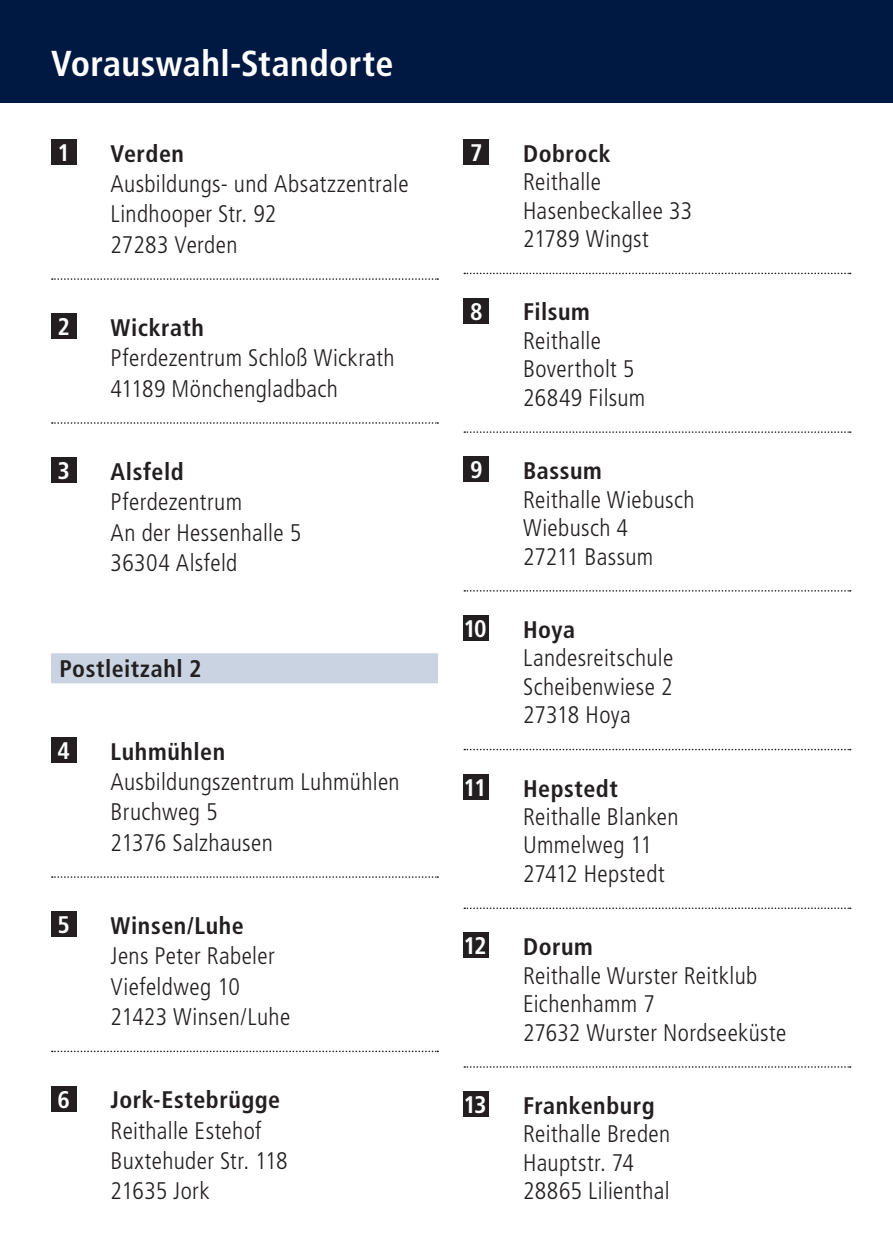
<style>
.page{position:relative;width:893px;height:1259px;background:#fff}
.page>*{position:absolute;margin:0;border:0;box-sizing:border-box;transform-origin:0 0}
.t1{font:700 condensed 36px "Frutiger LT Pro";letter-spacing:.01em;color:#fff}
.t2{font:300 condensed 24px/28.5px "Frutiger LT Pro";letter-spacing:.015em;color:#231f20}
.t3{font:700 condensed 24px "Frutiger LT Pro";letter-spacing:.025em;color:#231f20}
.t4{font:700 condensed 24px "Frutiger LT Pro";letter-spacing:-.08em;color:#fff}
</style>
<div class="page">
<div style="left:0;top:0;width:893px;height:102px;background:#001942"></div>
<svg style="left:52px;top:278px;width:386px;height:2px"></svg>
<svg style="left:52px;top:422px;width:386px;height:2px"></svg>
<div style="left:51px;top:653px;width:387px;height:30px;background:#c9d3e1"></div>
<svg style="left:52px;top:876px;width:386px;height:2px"></svg>
<svg style="left:52px;top:1050px;width:386px;height:2px"></svg>
<div style="left:51px;top:139px;width:26px;height:26px;background:#231f20"></div>
<div style="left:51px;top:313px;width:26px;height:26px;background:#231f20"></div>
<div style="left:51px;top:457px;width:26px;height:26px;background:#231f20"></div>
<div style="left:51px;top:737px;width:26px;height:25px;background:#231f20"></div>
<div style="left:51px;top:911px;width:26px;height:26px;background:#231f20"></div>
<div style="left:51px;top:1085px;width:26px;height:26px;background:#231f20"></div>
<svg style="left:464px;top:273px;width:387px;height:1px"></svg>
<svg style="left:464px;top:431px;width:387px;height:2px"></svg>
<svg style="left:464px;top:590px;width:387px;height:1px"></svg>
<svg style="left:464px;top:749px;width:387px;height:1px"></svg>
<svg style="left:464px;top:907px;width:387px;height:2px"></svg>
<svg style="left:464px;top:1066px;width:387px;height:1px"></svg>
<div style="left:463px;top:139px;width:26px;height:26px;background:#231f20"></div>
<div style="left:463px;top:298px;width:26px;height:25px;background:#231f20"></div>
<div style="left:463px;top:456px;width:26px;height:26px;background:#231f20"></div>
<div style="left:463px;top:615px;width:26px;height:26px;background:#231f20"></div>
<div style="left:463px;top:774px;width:26px;height:25px;background:#231f20"></div>
<div style="left:463px;top:932px;width:26px;height:26px;background:#231f20"></div>
<div style="left:463px;top:1091px;width:26px;height:26px;background:#231f20"></div>
<h1 class="t1" style="left:51px;top:42px;width:344px">Vorauswahl-Standorte</h1>
<p class="t4" style="left:58px;top:138px;width:14px">1</p>
<p class="t3" style="left:111px;top:139px;width:75px">Verden</p>
<p class="t2" style="left:111px;top:169px;width:300px;line-height:30.3px">Ausbildungs- und Absatzzentrale<br>Lindhooper Str. 92<br>27283 Verden</p>
<p class="t4" style="left:58px;top:313px;width:14px">2</p>
<p class="t3" style="left:111px;top:313px;width:95px">Wickrath</p>
<p class="t2" style="left:111px;top:343px;width:286px;line-height:30.3px">Pferdezentrum Schloß Wickrath<br>41189 Mönchengladbach</p>
<p class="t4" style="left:58px;top:456px;width:14px">3</p>
<p class="t3" style="left:111px;top:457px;width:75px">Alsfeld</p>
<p class="t2" style="left:111px;top:487px;width:192px;line-height:30.3px">Pferdezentrum<br>An der Hessenhalle 5<br>36304 Alsfeld</p>
<p class="t3" style="left:60px;top:654px;width:144px">Postleitzahl 2</p>
<p class="t4" style="left:58px;top:736px;width:14px">4</p>
<p class="t3" style="left:111px;top:737px;width:116px">Luhmühlen</p>
<p class="t2" style="left:111px;top:767px;width:291px;line-height:30.3px">Ausbildungszentrum Luhmühlen<br>Bruchweg 5<br>21376 Salzhausen</p>
<p class="t4" style="left:58px;top:910px;width:14px">5</p>
<p class="t3" style="left:111px;top:911px;width:135px">Winsen/Luhe</p>
<p class="t2" style="left:111px;top:941px;width:181px;line-height:30.3px">Jens Peter Rabeler<br>Viefeldweg 10<br>21423 Winsen/Luhe</p>
<p class="t4" style="left:58px;top:1085px;width:14px">6</p>
<p class="t3" style="left:111px;top:1085px;width:171px">Jork-Estebrügge</p>
<p class="t2" style="left:111px;top:1115px;width:179px;line-height:30.3px">Reithalle Estehof<br>Buxtehuder Str. 118<br>21635 Jork</p>
<p class="t4" style="left:470px;top:138px;width:14px">7</p>
<p class="t3" style="left:523px;top:139px;width:89px">Dobrock</p>
<p class="t2" style="left:523px;top:168px;width:171px">Reithalle<br>Hasenbeckallee 33<br>21789 Wingst</p>
<p class="t4" style="left:470px;top:297px;width:14px">8</p>
<p class="t3" style="left:523px;top:298px;width:68px">Filsum</p>
<p class="t2" style="left:523px;top:326px;width:124px">Reithalle<br>Bovertholt 5<br>26849 Filsum</p>
<p class="t4" style="left:470px;top:456px;width:14px">9</p>
<p class="t3" style="left:523px;top:456px;width:80px">Bassum</p>
<p class="t2" style="left:523px;top:485px;width:173px">Reithalle Wiebusch<br>Wiebusch 4<br>27211 Bassum</p>
<p class="t4" style="left:463px;top:614px;width:25px">10</p>
<p class="t3" style="left:523px;top:615px;width:54px">Hoya</p>
<p class="t2" style="left:523px;top:644px;width:152px;text-align:justify">Landesreitschule Scheibenwiese 2<br>27318 Hoya</p>
<p class="t4" style="left:463px;top:773px;width:25px">11</p>
<p class="t3" style="left:523px;top:774px;width:96px">Hepstedt</p>
<p class="t2" style="left:523px;top:802px;width:157px">Reithalle Blanken<br>Ummelweg 11<br>27412 Hepstedt</p>
<p class="t4" style="left:463px;top:932px;width:25px">12</p>
<p class="t3" style="left:523px;top:932px;width:71px">Dorum</p>
<p class="t2" style="left:523px;top:961px;width:265px">Reithalle Wurster Reitklub<br>Eichenhamm 7<br>27632 Wurster Nordseeküste</p>
<p class="t4" style="left:463px;top:1090px;width:25px">13</p>
<p class="t3" style="left:523px;top:1091px;width:133px">Frankenburg</p>
<p class="t2" style="left:523px;top:1120px;width:149px">Reithalle Breden<br>Hauptstr. 74<br>28865 Lilienthal</p>
</div>
